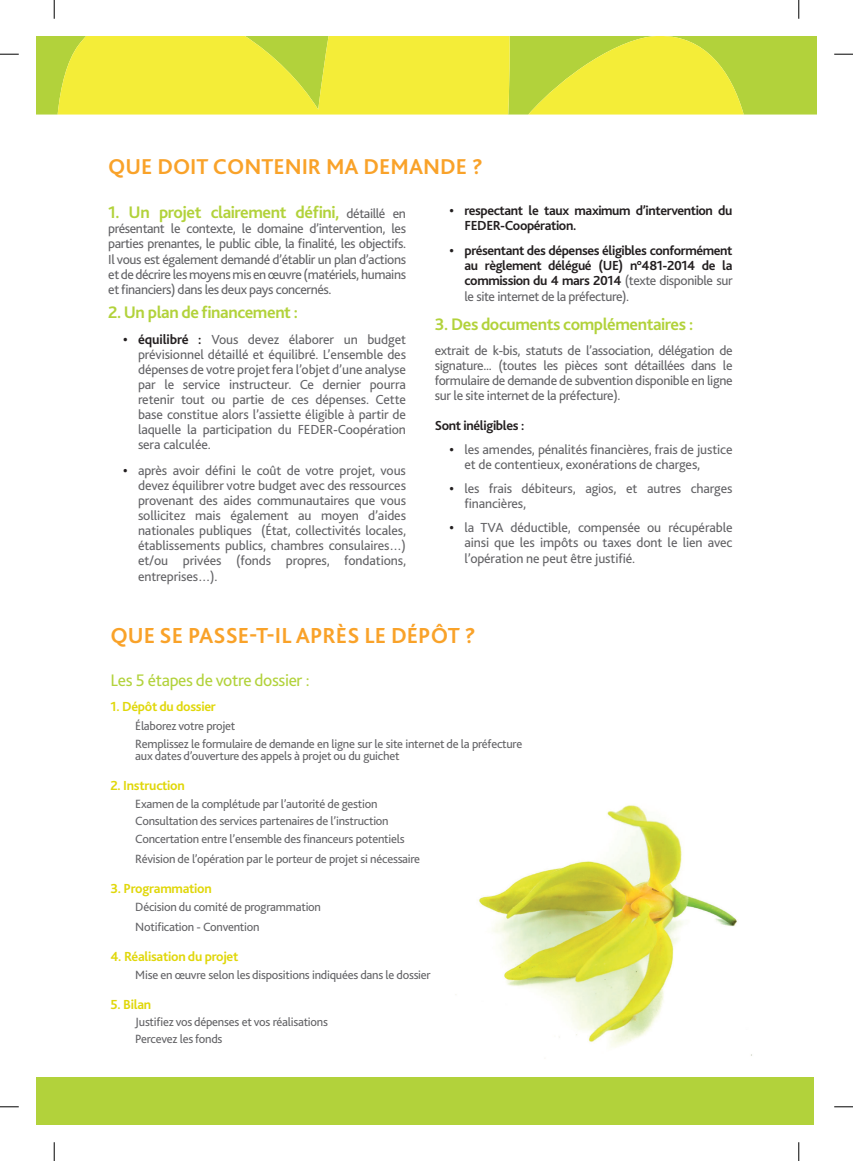
<style>
.page{position:relative;width:853px;height:1161px;background:#fff}
.page>*{position:absolute;margin:0;border:0;box-sizing:border-box;transform-origin:0 0}
.t1{font:700 22.75px "Bliss 2";color:#f9a229}
.t2{font:700 22.5px "Bliss 2";color:#f9a229}
.t3{font:700 17.5px "Bliss 2";letter-spacing:-.025em;color:#b2d23b}
.t4{font:17.5px "Bliss 2";letter-spacing:-.02em;color:#b2d23b}
.t5{font:13.75px/15.1px "Bliss 2";letter-spacing:-.01em;color:#636366;text-align:justify}
.t6{font:700 13.75px/15.2px "Bliss 2";letter-spacing:-.03em;color:#231f20}
.t7{font:700 13.75px "Bliss 2";letter-spacing:-.02em;color:#e0d709}
.t8{font:12.5px/17.5px "Bliss 2";letter-spacing:-.02em;color:#636366}
.s1{font-weight:400;font-size:13.75px;color:#636366}
.s2{font-weight:700;font-size:14px;color:#231f20}
.s3{font-weight:700;color:#231f20}
.s4{font-weight:400;color:#636366}
</style>
<div class="page">
<img style="left:455px;top:805px;width:297px;height:251px">
<svg style="left:36px;top:36px;width:780px;height:79px;background:#e1e53a"></svg>
<div style="left:36px;top:1077px;width:778px;height:47px;background:#b2d23b"></div>
<svg style="left:0;top:53px;width:19px;height:2px"></svg>
<svg style="left:834px;top:53px;width:18px;height:2px"></svg>
<svg style="left:0;top:1106px;width:19px;height:1px"></svg>
<svg style="left:834px;top:1106px;width:18px;height:1px"></svg>
<svg style="left:53px;top:0;width:2px;height:19px"></svg>
<svg style="left:53px;top:1142px;width:2px;height:19px"></svg>
<svg style="left:798px;top:0;width:1px;height:19px"></svg>
<svg style="left:798px;top:1142px;width:1px;height:19px"></svg>
<h2 class="t2" style="left:108px;top:153px;width:376px">QUE DOIT CONTENIR MA DEMANDE ?</h2>
<p class="t3" style="left:108px;top:201px;width:299px">1. Un projet clairement défini, <span class="s1">détaillé en</span></p>
<p class="t5" style="left:108px;top:221px;width:299px">présentant le contexte, le domaine d’intervention, les parties prenantes, le public cible, la finalité, les objectifs.<br>Il vous est également demandé d’établir un plan d’actions et de décrire les moyens mis en œuvre (matériels, humains et financiers) dans les deux pays concernés.</p>
<p class="t3" style="left:108px;top:302px;width:191px">2. Un plan de financement :</p>
<p class="t5" style="left:138px;top:331px;width:269px;text-indent:-15px"><span class="s2">• équilibré :</span> Vous devez élaborer un budget prévisionnel détaillé et équilibré. L’ensemble des dépenses de votre projet fera l’objet d’une analyse par le service instructeur. Ce dernier pourra retenir tout ou partie de ces dépenses. Cette base constitue alors l’assiette éligible à partir de laquelle la participation du FEDER-Coopération sera calculée.</p>
<p class="t5" style="left:138px;top:462px;width:269px;text-indent:-15px"><span class="s3">•</span> après avoir défini le coût de votre projet, vous devez équilibrer votre budget avec des ressources provenant des aides communautaires que vous sollicitez mais également au moyen d’aides nationales publiques (État, collectivités locales, établissements publics, chambres consulaires…) et/ou privées (fonds propres, fondations, entreprises…).</p>
<p class="t6" style="left:464px;top:203px;width:269px;text-indent:-15px">• respectant le taux maximum d’intervention du<br>FEDER-Coopération.</p>
<p class="t6" style="left:464px;top:243px;width:269px;text-align:justify;text-indent:-15px">• présentant des dépenses éligibles conformément au règlement délégué (UE) n°481-2014 de la commission du 4 mars 2014 <span class="s4">(texte disponible sur le site internet de la préfecture).</span></p>
<p class="t3" style="left:434px;top:313px;width:260px">3. Des documents complémentaires :</p>
<p class="t5" style="left:434px;top:343px;width:299px">extrait de k-bis, statuts de l’association, délégation de signature... (toutes les pièces sont détaillées dans le formulaire de demande de subvention disponible en ligne sur le site internet de la préfecture).</p>
<p class="t6" style="left:434px;top:418px;width:91px">Sont inéligibles :</p>
<p class="t5" style="left:464px;top:442px;width:269px;text-indent:-15px"><span class="s3">•</span> les amendes, pénalités financières, frais de justice et de contentieux, exonérations de charges,</p>
<p class="t5" style="left:464px;top:481px;width:269px;text-indent:-15px"><span class="s3">•</span> les frais débiteurs, agios, et autres charges financières,</p>
<p class="t5" style="left:464px;top:520px;width:269px;text-indent:-15px"><span class="s3">•</span> la TVA déductible, compensée ou récupérable ainsi que les impôts ou taxes dont le lien avec l’opération ne peut être justifié.</p>
<h1 class="t1" style="left:110px;top:621px;width:367px">QUE SE PASSE-T-IL APRÈS LE DÉPÔT ?</h1>
<p class="t4" style="left:110px;top:670px;width:200px">Les 5 étapes de votre dossier :</p>
<p class="t7" style="left:110px;top:698px;width:107px">1. Dépôt du dossier</p>
<p class="t8" style="left:135px;top:717px;width:388px">Élaborez votre projet<br>Remplissez le formulaire de demande en ligne sur le site internet de la préfecture</p>
<p class="t8" style="left:135px;top:747px;width:266px">aux dates d’ouverture des appels à projet ou du guichet</p>
<p class="t7" style="left:110px;top:777px;width:76px">2. Instruction</p>
<p class="t8" style="left:135px;top:795px;width:271px">Examen de la complétude par l’autorité de gestion<br>Consultation des services partenaires de l’instruction<br>Concertation entre l’ensemble des financeurs potentiels</p>
<p class="t8" style="left:135px;top:850px;width:286px">Révision de l’opération par le porteur de projet si nécessaire</p>
<p class="t7" style="left:110px;top:880px;width:103px">3. Programmation</p>
<p class="t8" style="left:135px;top:896px;width:187px;line-height:20.4px">Décision du comité de programmation<br>Notification - Convention</p>
<p class="t7" style="left:110px;top:948px;width:129px">4. Réalisation du projet</p>
<p class="t8" style="left:135px;top:965px;width:297px">Mise en œuvre selon les dispositions indiquées dans le dossier</p>
<p class="t7" style="left:110px;top:995px;width:42px">5. Bilan</p>
<p class="t8" style="left:135px;top:1013px;width:194px">Justifiez vos dépenses et vos réalisations<br>Percevez les fonds</p>
</div>
